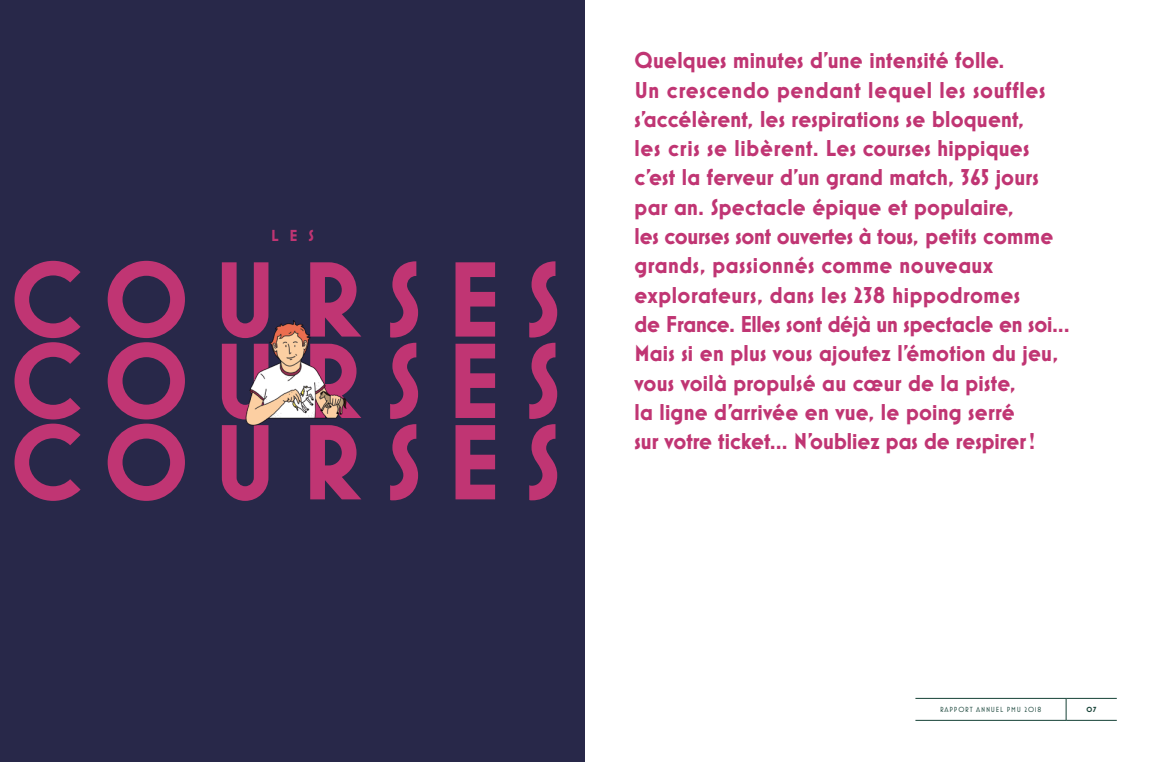
<style>
.page{position:relative;width:1170px;height:762px;background:#fff}
.page>*{position:absolute;margin:0;border:0;box-sizing:border-box;transform-origin:0 0}
.t1{font:700 108.38px/81.4px "Mostra Nuova";letter-spacing:.225em;color:#c03573;text-align:justify}
.t2{font:700 23.25px/29.2px "Mostra Nuova";letter-spacing:.01em;color:#c03573}
.t3{font:700 16.25px "Mostra Nuova";color:#c03573}
.t4{font:7.5px "Mostra Nuova";letter-spacing:.1em;color:#154136}
.t5{font:700 7.5px "Mostra Nuova";color:#154136}
</style>
<div class="page">
<div style="left:0;top:0;width:585px;height:762px;background:#282849"></div>
<img style="left:245px;top:320px;width:102px;height:106px">
<hr style="left:915px;top:698px;width:150px;height:1px;background:#154136">
<hr style="left:1065px;top:698px;width:51px;height:1px;background:#154136">
<svg style="left:1065px;top:698px;width:1px;height:22px"></svg>
<hr style="left:915px;top:720px;width:150px;height:1px;background:#154136">
<hr style="left:1065px;top:720px;width:51px;height:1px;background:#154136">
<p class="t3" style="left:271px;top:226px;width:44px">LES</p>
<h1 class="t1" style="left:11px;top:259px;width:552px">COURSES COURSES COURSES</h1>
<p class="t2" style="left:634px;top:46px;width:436px">Quelques minutes d’une intensité folle.<br>Un crescendo pendant lequel les souffles s’accélèrent, les respirations se bloquent,<br>les cris se libèrent. Les courses hippiques c’est la ferveur d’un grand match, 365 jours par an. Spectacle épique et populaire,<br>les courses sont ouvertes à tous, petits comme grands, passionnés comme nouveaux explorateurs, dans les 238 hippodromes<br>de France. Elles sont déjà un spectacle en soi...<br>Mais si en plus vous ajoutez l’émotion du jeu, vous voilà propulsé au cœur de la piste,<br>la ligne d’arrivée en vue, le poing serré<br>sur votre ticket… N’oubliez pas de respirer!</p>
<p class="t4" style="left:940px;top:705px;width:103px">RAPPORT ANNUEL PMU 2018</p>
<p class="t5" style="left:1086px;top:705px;width:11px">07</p>
</div>
